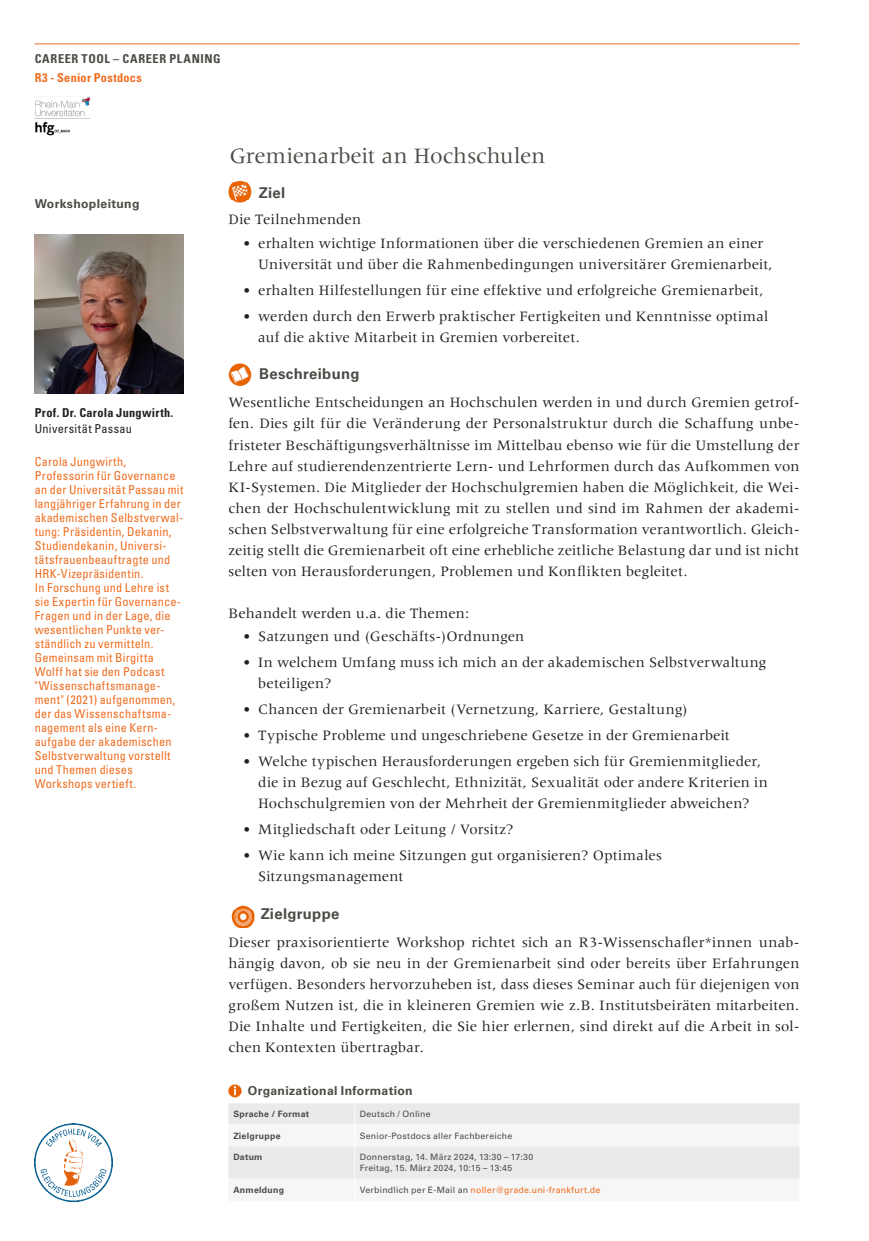
<style>
.page{position:relative;width:869px;height:1241px;background:#fff}
.page>*{position:absolute;margin:0;border:0;box-sizing:border-box;transform-origin:0 0}
.Kurse{font:22.75px "Meridien LT Std";letter-spacing:-.005em;color:#4c4b46}
.mengentext{font:14.88px/21px "Meridien LT Std";letter-spacing:.01em;color:#231f20}
.mengentext-2{font:700 14.88px "Univers LT Std";letter-spacing:.02em;color:#4c4b46}
.Objective_Description{font:700 14.88px "Univers LT Std";color:#4c4b46}
.Trainer_Biografie{font:condensed 12.25px/14px "Univers LT Std";letter-spacing:.02em;color:#ef6d20}
.Trainer_Name{font:700 condensed 12.25px/15.8px "Univers LT Std";letter-spacing:.03em;color:#231f20}
.Tabelle_Headline{font:700 12.25px "Univers LT Std";letter-spacing:.025em;color:#4c4b46}
.Kopf_Tools{font:700 condensed 12.25px "Univers LT Std";letter-spacing:.055em;color:#4c4b46}
.Kopf_links_Einstufung{font:700 condensed 12.25px "Univers LT Std";letter-spacing:.025em;color:#ef6d20}
.Headlines__Trainer{font:700 12.25px "Univers LT Std";letter-spacing:.025em;color:#4c4b46}
.Tabelle_Mengentext{font:8.75px "Univers LT Std";letter-spacing:.025em;color:#4c4b46}
.Tabelle_Mengentext-2{font:8.75px "Univers LT Std";letter-spacing:.025em;color:#ef6d20}
.Tabelle_Bold{font:700 8.75px "Univers LT Std";letter-spacing:.03em;color:#4c4b46}
.s1{font-weight:400}
.s2{color:#4c4b46}
</style>
<div class="page">
<hr style="left:35px;top:43px;width:764px;height:1px;background:#ef6d20">
<svg style="left:228px;top:1084px;width:13px;height:13px"></svg>
<svg style="left:228px;top:1103px;width:571px;height:76px"></svg>
<hr style="left:228px;top:1124px;width:126px;height:1px;background:#fff">
<img style="left:228px;top:180px;width:23px;height:23px">
<img style="left:228px;top:363px;width:24px;height:22px">
<img style="left:231px;top:905px;width:24px;height:23px">
<img style="left:35px;top:234px;width:149px;height:159px">
<img style="left:35px;top:97px;width:54px;height:39px">
<img style="left:35px;top:1123px;width:77px;height:77px">
<p class="Kopf_Tools" style="left:35px;top:52px;width:187px">CAREER TOOL – CAREER PLANING</p>
<p class="Kopf_links_Einstufung" style="left:35px;top:70px;width:109px">R3 - Senior Postdocs</p>
<p class="Headlines__Trainer" style="left:35px;top:197px;width:106px">Workshopleitung</p>
<p class="Trainer_Name" style="left:35px;top:405px;width:140px">Prof. Dr. Carola Jungwirth.<br><span class="s1">Universität Passau</span></p>
<p class="Trainer_Biografie" style="left:35px;top:454px;width:93px">Carola Jungwirth,</p>
<p class="Trainer_Biografie" style="left:35px;top:468px;width:150px">Professorin für Governance an der Universität Passau mit langjähriger Erfahrung in der akademischen Selbstverwal&shy;tung: Präsidentin, Dekanin,<br>Studiendekanin, Universi&shy;tätsfrauenbeauftragte und<br>HRK-Vizepräsidentin.</p>
<p class="Trainer_Biografie" style="left:35px;top:580px;width:148px">In Forschung und Lehre ist sie Expertin für Governance-<br>Fragen und in der Lage, die wesentlichen Punkte ver&shy;ständlich zu vermitteln.</p>
<p class="Trainer_Biografie" style="left:35px;top:650px;width:142px">Gemeinsam mit Birgitta<br>Wolff hat sie den Podcast "Wissenschaftsmanage&shy;ment" (2021) aufgenommen, der das Wissenschaftsma&shy;nagement als eine Kern&shy;aufgabe der akademischen<br>Selbstverwaltung vorstellt und Themen dieses</p>
<p class="Trainer_Biografie" style="left:35px;top:776px;width:103px">Workshops vertieft.</p>
<p class="Kurse" style="left:229px;top:143px;width:317px">Gremienarbeit an Hochschulen</p>
<p class="Objective_Description" style="left:259px;top:184px;width:28px">Ziel</p>
<p class="mengentext" style="left:228px;top:209px;width:134px">Die Teilnehmenden</p>
<p class="mengentext" style="left:258px;top:232px;width:516px;text-indent:-15px">• erhalten wichtige Informationen über die verschiedenen Gremien an einer<br>Universität und über die Rahmenbedingungen universitärer Gremienarbeit,</p>
<p class="mengentext" style="left:243px;top:279px;width:521px">• erhalten Hilfestellungen für eine effektive und erfolgreiche Gremienarbeit,</p>
<p class="mengentext" style="left:258px;top:305px;width:511px;text-indent:-15px">• werden durch den Erwerb praktischer Fertigkeiten und Kenntnisse optimal auf die aktive Mitarbeit in Gremien vorbereitet.</p>
<p class="mengentext-2" style="left:259px;top:365px;width:102px">Beschreibung</p>
<p class="mengentext" style="left:228px;top:392px;width:572px;text-align:justify">Wesentliche Entscheidungen an Hochschulen werden in und durch Gremien getrof&shy;fen. Dies gilt für die Veränderung der Personalstruktur durch die Schaffung unbe&shy;fristeter Beschäftigungsverhältnisse im Mittelbau ebenso wie für die Umstellung der Lehre auf studierendenzentrierte Lern- und Lehrformen durch das Aufkommen von KI-Systemen. Die Mitglieder der Hochschulgremien haben die Möglichkeit, die Wei&shy;chen der Hochschulentwicklung mit zu stellen und sind im Rahmen der akademi&shy;schen Selbstverwaltung für eine erfolgreiche Transformation verantwortlich. Gleich&shy;zeitig stellt die Gremienarbeit oft eine erhebliche zeitliche Belastung dar und ist nicht selten von Herausforderungen, Problemen und Konflikten begleitet.</p>
<p class="mengentext" style="left:228px;top:602px;width:242px">Behandelt werden u.a. die Themen:</p>
<p class="mengentext" style="left:243px;top:625px;width:282px">• Satzungen und (Geschäfts-)Ordnungen</p>
<p class="mengentext" style="left:258px;top:651px;width:509px;text-indent:-15px">• In welchem Umfang muss ich mich an der akademischen Selbstverwaltung beteiligen?</p>
<p class="mengentext" style="left:243px;top:698px;width:446px">• Chancen der Gremienarbeit (Vernetzung, Karriere, Gestaltung)</p>
<p class="mengentext" style="left:243px;top:724px;width:488px">• Typische Probleme und ungeschriebene Gesetze in der Gremienarbeit</p>
<p class="mengentext" style="left:258px;top:750px;width:511px;text-indent:-15px">• Welche typischen Herausforderungen ergeben sich für Gremienmitglieder, die in Bezug auf Geschlecht, Ethnizität, Sexualität oder andere Kriterien in<br>Hochschulgremien von der Mehrheit der Gremienmitglieder abweichen?</p>
<p class="mengentext" style="left:243px;top:818px;width:272px">• Mitgliedschaft oder Leitung / Vorsitz?</p>
<p class="mengentext" style="left:258px;top:844px;width:405px;text-indent:-15px">• Wie kann ich meine Sitzungen gut organisieren? Optimales<br>Sitzungsmanagement</p>
<p class="mengentext-2" style="left:260px;top:904px;width:80px">Zielgruppe</p>
<p class="mengentext" style="left:228px;top:931px;width:572px;text-align:justify">Dieser praxisorientierte Workshop richtet sich an R3-Wissenschafler*innen unab&shy;hängig davon, ob sie neu in der Gremienarbeit sind oder bereits über Erfahrungen verfügen. Besonders hervorzuheben ist, dass dieses Seminar auch für diejenigen von großem Nutzen ist, die in kleineren Gremien wie z.B. Institutsbeiräten mitarbeiten.<br>Die Inhalte und Fertigkeiten, die Sie hier erlernen, sind direkt auf die Arbeit in sol&shy;chen Kontexten übertragbar.</p>
<p class="Tabelle_Headline" style="left:248px;top:1083px;width:166px">Organizational Information</p>
<p class="Tabelle_Bold" style="left:233px;top:1108px;width:77px">Sprache / Format</p>
<p class="Tabelle_Mengentext" style="left:359px;top:1108px;width:72px">Deutsch / Online</p>
<p class="Tabelle_Bold" style="left:233px;top:1130px;width:49px">Zielgruppe</p>
<p class="Tabelle_Mengentext" style="left:359px;top:1130px;width:154px">Senior-Postdocs aller Fachbereiche</p>
<p class="Tabelle_Bold" style="left:233px;top:1151px;width:31px">Datum</p>
<p class="Tabelle_Mengentext" style="left:359px;top:1151px;width:175px">Donnerstag, 14. März 2024, 13:30 – 17:30</p>
<p class="Tabelle_Mengentext" style="left:359px;top:1162px;width:154px">Freitag, 15. März 2024, 10:15 – 13:45</p>
<p class="Tabelle_Bold" style="left:233px;top:1184px;width:52px">Anmeldung</p>
<p class="Tabelle_Mengentext-2" style="left:359px;top:1184px;width:242px"><span class="s2">Verbindlich per E-Mail an</span> noller@grade.uni-frankfurt.de</p>
</div>
